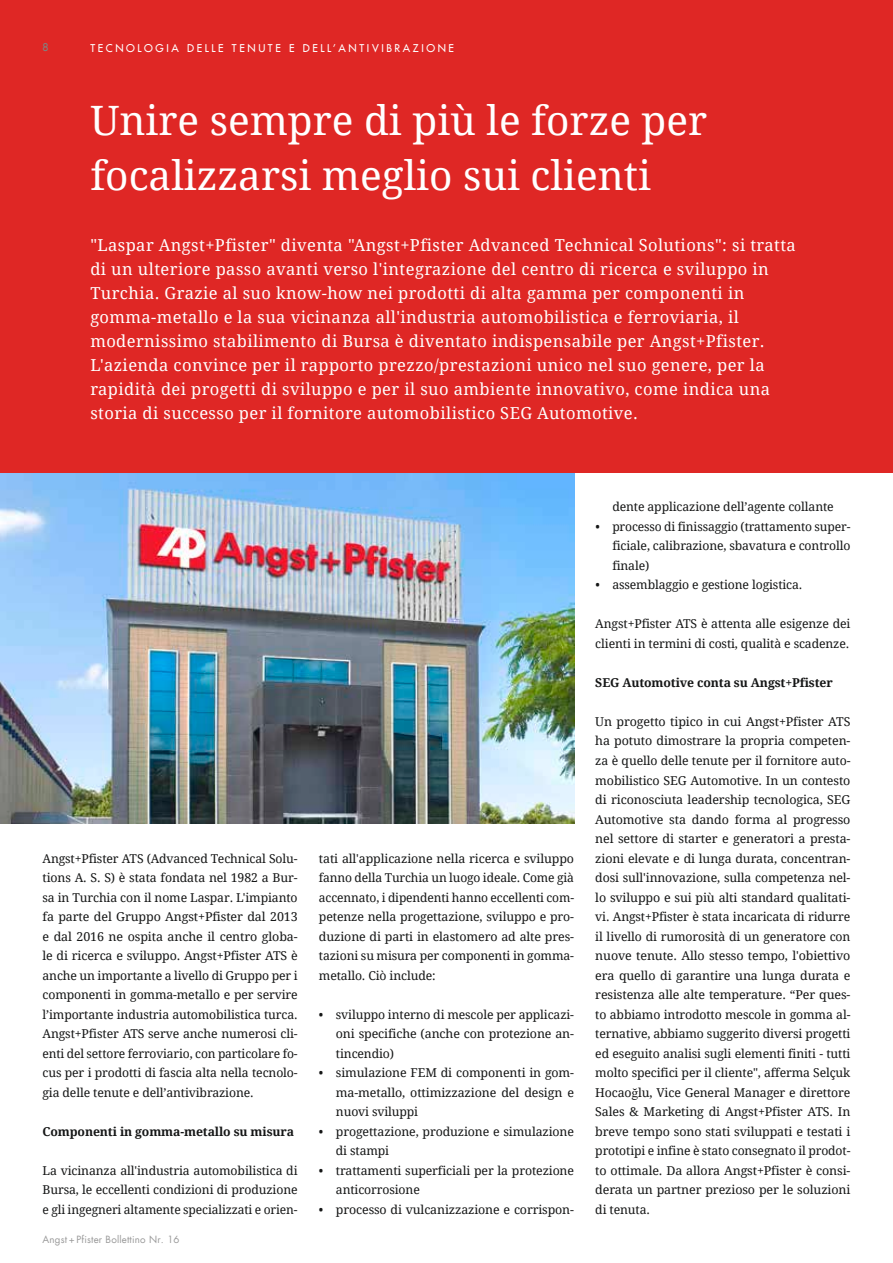
<style>
.page{position:relative;width:893px;height:1263px;background:#fff}
.page>*{position:absolute;margin:0;border:0;box-sizing:border-box;transform-origin:0 0}
.t1{font:40.5px/55.5px "Droid Serif";color:#fff}
.t2{font:16.5px/24px "Droid Serif";letter-spacing:.025em;color:#fff}
.t3{font:12.15px/19.5px "Droid Serif";letter-spacing:-.01em;color:#151616;text-align:justify}
.t4{font:700 12.15px "Droid Serif";letter-spacing:-.01em;color:#151616}
.t5{font:10.5px "Futura LT";letter-spacing:.25em;color:#fff}
.t6{font:10.5px "Futura LT";color:#818281}
.t7{font:9.75px "Futura LT";letter-spacing:.02em;color:#999}
.s1{font-family:"Times New Roman";font-size:13.5px}
</style>
<div class="page">
<img style="left:0;top:472px;width:574px;height:351px">
<div style="left:0;top:0;width:893px;height:472px;background:#df2725"></div>
<p class="t6" style="left:43px;top:40px;width:8px">8</p>
<p class="t5" style="left:90px;top:41px;width:365px">TECNOLOGIA DELLE TENUTE E DELL’ANTIVIBRAZIONE</p>
<h1 class="t1" style="left:90px;top:93px;width:618px">Unire sempre di più le forze per focalizzarsi meglio sui clienti</h1>
<p class="t2" style="left:90px;top:233px;width:707px">"Laspar Angst+Pfister" diventa "Angst+Pfister Advanced Technical Solutions": si tratta di un ulteriore passo avanti verso l'integrazione del centro di ricerca e sviluppo in Turchia. Grazie al suo know-how nei prodotti di alta gamma per componenti in gomma-metallo e la sua vicinanza all'industria automobilistica e ferroviaria, il modernissimo stabilimento di Bursa è diventato indispensabile per Angst+Pfister.<br>L'azienda convince per il rapporto prezzo/prestazioni unico nel suo genere, per la rapidità dei progetti di sviluppo e per il suo ambiente innovativo, come indica una storia di successo per il fornitore automobilistico SEG Automotive.</p>
<p class="t3" style="left:43px;top:848px;width:257px">Angst+Pfister ATS (Advanced Technical Solu&shy;tions A. S. S) è stata fondata nel 1982 a Bur&shy;sa in Turchia con il nome Laspar. L'impianto fa parte del Gruppo Angst+Pfister dal 2013 e dal 2016 ne ospita anche il centro globa&shy;le di ricerca e sviluppo. Angst+Pfister ATS è anche un importante a livello di Gruppo per i componenti in gomma-metallo e per servire l’importante industria automobilistica turca.<br>Angst+Pfister ATS serve anche numerosi cli&shy;enti del settore ferroviario, con particolare fo&shy;cus per i prodotti di fascia alta nella tecnolo&shy;gia delle tenute e dell’antivibrazione.</p>
<p class="t4" style="left:43px;top:1124px;width:253px">Componenti in gomma-metallo su misura</p>
<p class="t3" style="left:43px;top:1160px;width:257px">La vicinanza all'industria automobilistica di Bursa, le eccellenti condizioni di produzione e gli ingegneri altamente specializzati e orien-</p>
<p class="t7" style="left:43px;top:1233px;width:139px">Angst + Pfister Bollettino Nr. 16</p>
<p class="t3" style="left:319px;top:848px;width:257px">tati all'applicazione nella ricerca e sviluppo fanno della Turchia un luogo ideale. Come già accennato, i dipendenti hanno eccellenti com&shy;petenze nella progettazione, sviluppo e pro&shy;duzione di parti in elastomero ad alte pres&shy;tazioni su misura per componenti in gomma&shy;metallo. Ciò include:</p>
<p class="t3" style="left:336px;top:1004px;width:240px;text-indent:-17px">• sviluppo interno di mescole per applicazi&shy;oni specifiche (anche con protezione an&shy;tincendio)</p>
<p class="t3" style="left:336px;top:1063px;width:240px;text-indent:-17px">• simulazione FEM di componenti in gom&shy;ma-metallo, ottimizzazione del design e nuovi sviluppi</p>
<p class="t3" style="left:336px;top:1121px;width:240px;text-indent:-17px">• progettazione, produzione e simulazione di stampi</p>
<p class="t3" style="left:336px;top:1160px;width:240px;text-indent:-17px">• trattamenti superficiali per la protezione anticorrosione</p>
<p class="t3" style="left:319px;top:1199px;width:257px">• processo di vulcanizzazione e corrispon-</p>
<p class="t3" style="left:612px;top:497px;width:223px">dente applicazione dell’agente collante</p>
<p class="t3" style="left:612px;top:517px;width:240px;text-indent:-17px">• processo di finissaggio (trattamento super&shy;ficiale, calibrazione, sbavatura e controllo finale)</p>
<p class="t3" style="left:595px;top:575px;width:209px">• assemblaggio e gestione logistica.</p>
<p class="t3" style="left:595px;top:614px;width:257px">Angst+Pfister ATS è attenta alle esigenze dei clienti in termini di costi, qualità e scadenze.</p>
<p class="t4" style="left:595px;top:676px;width:239px">SEG Automotive conta su Angst+Pfister</p>
<p class="t3" style="left:595px;top:712px;width:257px">Un progetto tipico in cui Angst+Pfister ATS ha potuto dimostrare la propria competen&shy;za è quello delle tenute per il fornitore auto&shy;mobilistico SEG Automotive. In un contesto di riconosciuta leadership tecnologica, SEG Automotive sta dando forma al progresso nel settore di starter e generatori a presta&shy;zioni elevate e di lunga durata, concentran&shy;dosi sull'innovazione, sulla competenza nel&shy;lo sviluppo e sui più alti standard qualitati&shy;vi. Angst+Pfister è stata incaricata di ridurre il livello di rumorosità di un generatore con nuove tenute. Allo stesso tempo, l'obiettivo era quello di garantire una lunga durata e resistenza alle alte temperature. “Per ques&shy;to abbiamo introdotto mescole in gomma al&shy;ternative, abbiamo suggerito diversi progetti ed eseguito analisi sugli elementi finiti - tutti molto specifici per il cliente", afferma Selçuk Hocao<span class="s1">ğ</span>lu, Vice General Manager e direttore Sales &amp; Marketing di Angst+Pfister ATS. In breve tempo sono stati sviluppati e testati i prototipi e infine è stato consegnato il prodot&shy;to ottimale. Da allora Angst+Pfister è consi&shy;derata un partner prezioso per le soluzioni di tenuta.</p>
</div>
